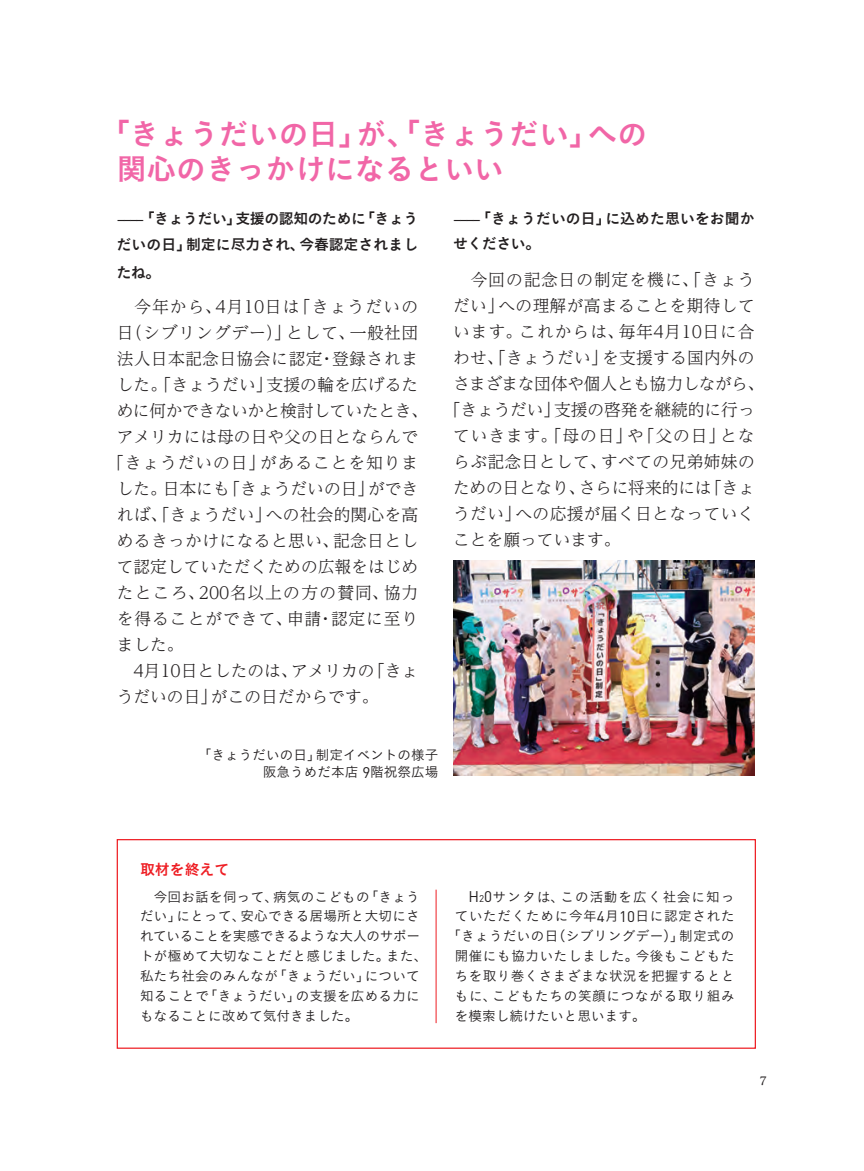
<style>
.page{position:relative;width:864px;height:1171px;background:#fff}
.page>*{position:absolute;margin:0;border:0;box-sizing:border-box;transform-origin:0 0}
.t1{font:29.75px/34.6px "Koburina Go Std W6";color:#f166a7}
.t2{font:300 16.8px "UD Reimin Pr 6";letter-spacing:.015em;color:#231f20}
.t3{font:300 16.8px "UD Reimin Pr 6";letter-spacing:.055em;color:#231f20}
.t4{font:300 16.8px "UD Reimin Pr 6";letter-spacing:.06em;color:#231f20}
.t5{font:300 16.8px "UD Reimin Pr 6";letter-spacing:-.005em;color:#231f20}
.t6{font:300 16.8px "UD Reimin Pr 6";letter-spacing:-.02em;color:#231f20}
.t7{font:300 16.8px "UD Reimin Pr 6";letter-spacing:.07em;color:#231f20}
.t8{font:300 16.8px "UD Reimin Pr 6";letter-spacing:-.03em;color:#231f20}
.t9{font:300 16.8px "UD Reimin Pr 6";letter-spacing:.065em;color:#231f20}
.t10{font:14.88px/26.1px "Koburina Go Std W6";letter-spacing:-.015em;color:#231f20}
.t11{font:14.88px/24.8px "Koburina Go Std W6";letter-spacing:.005em;color:#231f20}
.t12{font:14.88px "Koburina Go Std W6";color:#ee1d23}
.t13{font:13.65px/19.8px "Koburina Go Std W3";letter-spacing:.015em;color:#231f20;text-align:right}
.t14{font:13.65px "Koburina Go Std W3";letter-spacing:.045em;color:#231f20}
.t15{font:13.65px "Koburina Go Std W3";letter-spacing:.075em;color:#231f20}
.t16{font:13.65px "Koburina Go Std W3";letter-spacing:.05em;color:#231f20}
.t17{font:500 11.2px "UD Reimin Pr 6";color:#231f20}
.s1{font-family:"DIN";font-size:16.62px}
.s2{font-family:"DIN";font-size:15.22px}
.s3{font-family:"DIN";font-size:9.8px}
</style>
<div class="page">
<img style="left:453px;top:561px;width:301px;height:215px">
<div style="left:117px;top:839px;width:638px;height:210px;background:#fff;border:1px solid #ee1d23"></div>
<hr style="left:435px;top:889px;width:1px;height:134px;background:#ee1d23">
<hr style="left:0;top:64px;width:50px;height:1px;background:#000">
<hr style="left:814px;top:64px;width:49px;height:1px;background:#000">
<hr style="left:0;top:1106px;width:50px;height:1px;background:#000">
<hr style="left:814px;top:1106px;width:49px;height:1px;background:#000">
<hr style="left:64px;top:0;width:1px;height:50px;background:#000">
<hr style="left:64px;top:1121px;width:1px;height:50px;background:#000">
<hr style="left:798px;top:0;width:1px;height:50px;background:#000">
<hr style="left:798px;top:1121px;width:1px;height:50px;background:#000">
<hr style="left:15px;top:49px;width:49px;height:1px;background:#000">
<hr style="left:799px;top:49px;width:49px;height:1px;background:#000">
<hr style="left:15px;top:1121px;width:49px;height:1px;background:#000">
<hr style="left:799px;top:1121px;width:49px;height:1px;background:#000">
<hr style="left:49px;top:15px;width:1px;height:49px;background:#000">
<hr style="left:49px;top:1106px;width:1px;height:50px;background:#000">
<hr style="left:813px;top:15px;width:1px;height:49px;background:#000">
<hr style="left:813px;top:1106px;width:1px;height:50px;background:#000">
<div style="left:418px;top:11px;width:27px;height:27px;border:2px solid #fff;border-radius:50%"></div>
<hr style="left:382px;top:24px;width:99px;height:2px;background:#fff">
<hr style="left:430px;top:0;width:3px;height:50px;background:#fff">
<div style="left:419px;top:12px;width:25px;height:25px;border:1px solid #000;border-radius:50%"></div>
<hr style="left:382px;top:25px;width:99px;height:1px;background:#000">
<hr style="left:431px;top:0;width:1px;height:50px;background:#000">
<div style="left:418px;top:1132px;width:27px;height:27px;border:2px solid #fff;border-radius:50%"></div>
<hr style="left:382px;top:1145px;width:99px;height:2px;background:#fff">
<hr style="left:430px;top:1121px;width:3px;height:50px;background:#fff">
<div style="left:419px;top:1133px;width:25px;height:26px;border:1px solid #000;border-radius:50%"></div>
<hr style="left:382px;top:1146px;width:99px;height:1px;background:#000">
<hr style="left:431px;top:1121px;width:1px;height:50px;background:#000">
<div style="left:11px;top:572px;width:27px;height:27px;border:2px solid #fff;border-radius:50%"></div>
<hr style="left:0;top:584px;width:50px;height:2px;background:#fff">
<hr style="left:24px;top:536px;width:2px;height:99px;background:#fff">
<div style="left:12px;top:573px;width:25px;height:25px;border:1px solid #000;border-radius:50%"></div>
<hr style="left:0;top:585px;width:50px;height:1px;background:#000">
<hr style="left:25px;top:536px;width:1px;height:99px;background:#000">
<div style="left:825px;top:572px;width:27px;height:27px;border:2px solid #fff;border-radius:50%"></div>
<hr style="left:814px;top:584px;width:49px;height:2px;background:#fff">
<hr style="left:837px;top:536px;width:2px;height:99px;background:#fff">
<div style="left:826px;top:573px;width:25px;height:25px;border:1px solid #000;border-radius:50%"></div>
<hr style="left:814px;top:585px;width:49px;height:1px;background:#000">
<hr style="left:838px;top:536px;width:1px;height:99px;background:#000">
<h1 class="t1" style="left:117px;top:118px;width:532px;text-indent:-17px">「きょうだいの日」が、「きょうだい」への関心のきっかけになるといい</h1>
<p class="t10" style="left:117px;top:206px;width:303px"><span class="s1">––––</span>「きょうだい」支援の認知のために「きょうだいの日」制定に尽力され、今春認定されまし</p>
<p class="t11" style="left:117px;top:260px;width:45px">たね。</p>
<p class="t7" style="left:117px;top:292px;width:303px">　今年から、4月10日は「きょうだいの</p>
<p class="t3" style="left:117px;top:319px;width:303px">日（シブリングデー）」として、一般社団</p>
<p class="t2" style="left:117px;top:345px;width:303px">法人日本記念日協会に認定・登録されま</p>
<p class="t2" style="left:117px;top:371px;width:303px">した。「きょうだい」支援の輪を広げるた</p>
<p class="t8" style="left:117px;top:397px;width:312px">めに何かできないかと検討していたとき、</p>
<p class="t2" style="left:117px;top:423px;width:303px">アメリカには母の日や父の日とならんで</p>
<p class="t3" style="left:107px;top:449px;width:312px">「きょうだいの日」があることを知りま</p>
<p class="t2" style="left:117px;top:475px;width:303px">した。日本にも「きょうだいの日」ができ</p>
<p class="t2" style="left:117px;top:501px;width:303px">れば、「きょうだい」への社会的関心を高</p>
<p class="t2" style="left:117px;top:527px;width:303px">めるきっかけになると思い、記念日とし</p>
<p class="t2" style="left:117px;top:553px;width:303px">て認定していただくための広報をはじめ</p>
<p class="t4" style="left:117px;top:579px;width:303px">たところ、200名以上の方の賛同、協力</p>
<p class="t4" style="left:117px;top:605px;width:303px">を得ることができて、申請・認定に至り</p>
<p class="t2" style="left:117px;top:631px;width:68px">ました。</p>
<p class="t5" style="left:117px;top:657px;width:303px">　4月10日としたのは、アメリカの「きょ</p>
<p class="t2" style="left:117px;top:683px;width:263px">うだいの日」がこの日だからです。</p>
<p class="t11" style="left:453px;top:206px;width:303px"><span class="s1">––––</span>「きょうだいの日」に込めた思いをお聞かせください。</p>
<p class="t9" style="left:453px;top:266px;width:303px">　今回の記念日の制定を機に、「きょう</p>
<p class="t2" style="left:453px;top:292px;width:303px">だい」への理解が高まることを期待して</p>
<p class="t4" style="left:453px;top:318px;width:303px">います。これからは、毎年4月10日に合</p>
<p class="t2" style="left:453px;top:344px;width:303px">わせ、「きょうだい」を支援する国内外の</p>
<p class="t6" style="left:453px;top:370px;width:312px">さまざまな団体や個人とも協力しながら、</p>
<p class="t5" style="left:443px;top:396px;width:312px">「きょうだい」支援の啓発を継続的に行っ</p>
<p class="t3" style="left:453px;top:422px;width:303px">ていきます。「母の日」や「父の日」とな</p>
<p class="t2" style="left:453px;top:448px;width:303px">らぶ記念日として、すべての兄弟姉妹の</p>
<p class="t6" style="left:453px;top:474px;width:303px">ための日となり、さらに将来的には「きょ</p>
<p class="t2" style="left:453px;top:500px;width:303px">うだい」への応援が届く日となっていく</p>
<p class="t2" style="left:453px;top:526px;width:169px">ことを願っています。</p>
<p class="t13" style="left:198px;top:746px;width:242px;line-height:17.3px">「きょうだいの日」制定イベントの様子阪急うめだ本店 <span class="s2">9</span>階祝祭広場</p>
<p class="t12" style="left:140px;top:858px;width:91px">取材を終えて</p>
<p class="t13" style="left:140px;top:886px;width:289px;text-align:left">　今回お話を伺って、病気のこどもの「きょうだい」にとって、安心できる居場所と大切にされていることを実感できるような大人のサポートが極めて大切なことだと感じました。また、私たち社会のみんなが「きょうだい」について知ることで「きょうだい」の支援を広める力にもなることに改めて気付きました。</p>
<p class="t15" style="left:468px;top:886px;width:268px"><span class="s2">H</span><span class="s3">2</span><span class="s2">0</span>サンタは、この活動を広く社会に知っ</p>
<p class="t14" style="left:454px;top:906px;width:281px">ていただくために今年<span class="s2">4</span>月<span class="s2">10</span>日に認定された</p>
<p class="t13" style="left:447px;top:926px;width:289px">「きょうだいの日（シブリングデー）」制定式の</p>
<p class="t14" style="left:454px;top:945px;width:281px">開催にも協力いたしました。今後もこどもた</p>
<p class="t13" style="left:454px;top:966px;width:281px">ちを取り巻くさまざまな状況を把握するとと</p>
<p class="t16" style="left:454px;top:985px;width:281px">もに、こどもたちの笑顔につながる取り組み</p>
<p class="t13" style="left:454px;top:1005px;width:192px">を模索し続けたいと思います。</p>
<p class="t17" style="left:759px;top:1072px;width:8px">7</p>
</div>
